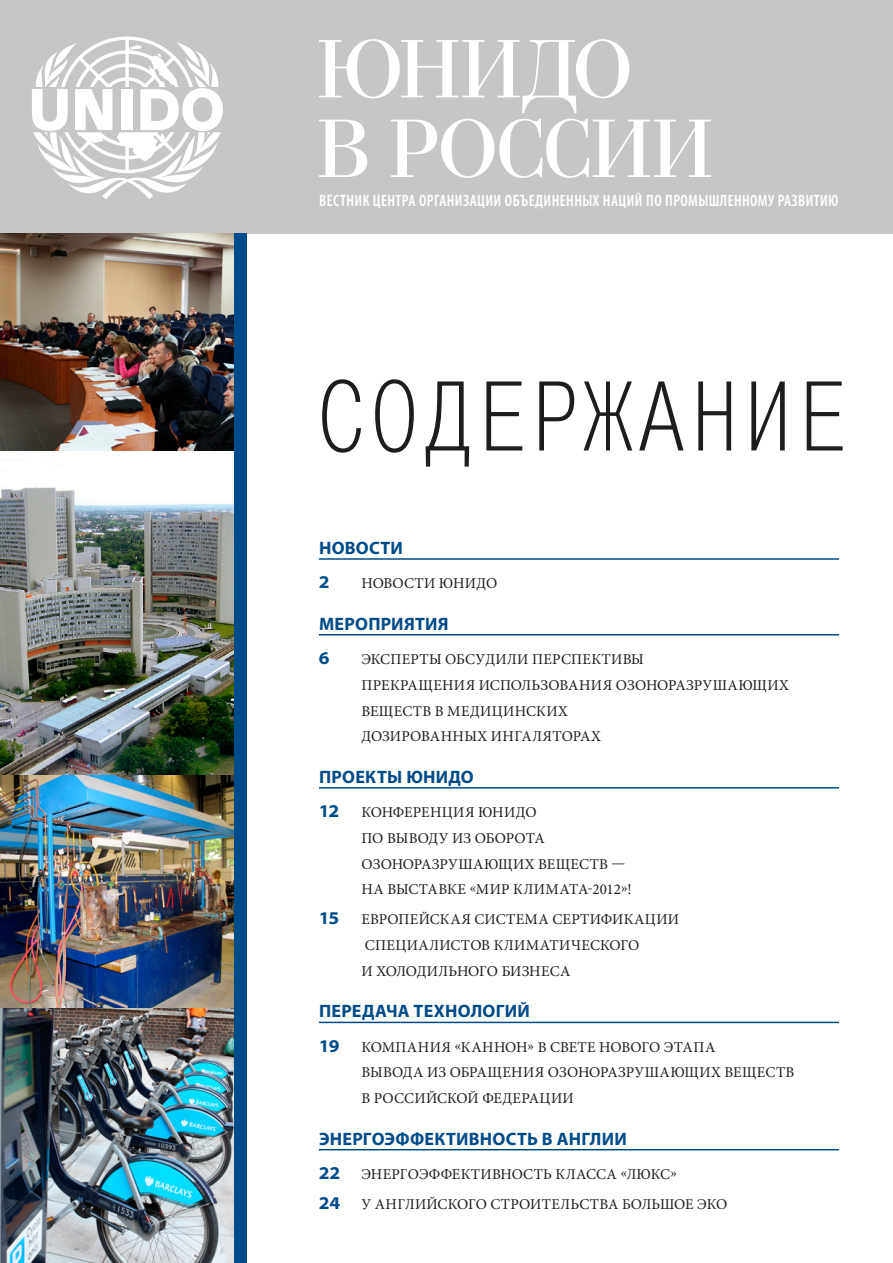
<style>
.page{position:relative;width:893px;height:1263px;background:#fff}
.page>*{position:absolute;margin:0;border:0;box-sizing:border-box;transform-origin:0 0}
.t1{font:109.5px "Mono Condensed C";letter-spacing:.04em;color:#1d1d1b;scale:.95 1}
.t2{font:700 18px "Myriad Pro";letter-spacing:.015em;color:#004b89}
.t3{font:700 semi-expanded 18px "Myriad Pro";color:#004b89}
.t4{font:600 condensed 16.5px "Myriad Pro";letter-spacing:.03em;color:#fff;scale:.95 1}
.t5{font:15px/25.8px "Minion Pro";letter-spacing:.015em;color:#1d1d1b}
.s1{font-family:"Myriad Pro";font-weight:700;font-stretch:semi-expanded;font-size:18px;color:#004b89}
.s2{font-family:"Minion Pro";font-weight:400;font-stretch:normal;font-size:15px;color:#1d1d1b}
</style>
<div class="page">
<div style="left:0;top:0;width:893px;height:234px;background:#c6c6c6"></div>
<div style="left:0;top:234px;width:247px;height:1029px;background:#004b89"></div>
<hr style="left:319px;top:558px;width:520px;height:2px;background:#004b89">
<hr style="left:319px;top:634px;width:520px;height:1px;background:#004b89">
<hr style="left:319px;top:787px;width:520px;height:1px;background:#004b89">
<hr style="left:319px;top:1022px;width:520px;height:1px;background:#004b89">
<hr style="left:319px;top:1149px;width:520px;height:1px;background:#004b89">
<svg style="left:319px;top:39px;width:310px;height:74px"></svg>
<svg style="left:319px;top:120px;width:48px;height:57px"></svg>
<svg style="left:391px;top:119px;width:320px;height:59px"></svg>
<svg style="left:32px;top:36px;width:191px;height:163px"></svg>
<img style="left:0;top:450px;width:234px;height:558px">
<img style="left:0;top:234px;width:234px;height:216px">
<img style="left:0;top:1008px;width:234px;height:255px">
<p class="t4" style="left:319px;top:190px;width:548px">ВЕСТНИК ЦЕНТРА ОРГАНИЗАЦИИ ОБЪЕДИНЕННЫХ НАЦИЙ ПО ПРОМЫШЛЕННОМУ РАЗВИТИЮ</p>
<h1 class="t1" style="left:316px;top:363px;width:559px">СОДЕРЖАНИЕ</h1>
<p class="t2" style="left:319px;top:536px;width:85px">новости</p>
<p class="t3" style="left:319px;top:572px;width:12px">2</p>
<p class="t5" style="left:361px;top:571px;width:137px">новости юнидо</p>
<p class="t2" style="left:319px;top:612px;width:131px">мероприятия</p>
<p class="t3" style="left:319px;top:648px;width:12px">6</p>
<p class="t5" style="left:361px;top:646px;width:429px">Эксперты обсудили перспективы<br>прекращения использования озоноразрушающих веществ в медицинских<br>дозированных ингаляторах</p>
<p class="t2" style="left:319px;top:765px;width:156px">проекты юнидо</p>
<p class="t5" style="left:361px;top:799px;width:272px;text-indent:-43px"><span class="s1">12</span> Конференция ЮНИДО<br>по выводу из оборота озоноразрушающих веществ — на выставке «Мир Климата‑2012»!</p>
<p class="t5" style="left:361px;top:907px;width:319px;text-indent:-43px"><span class="s1">15</span> Европейская система сертификации специалистов климатического<br>и холодильного бизнеса</p>
<p class="t2" style="left:319px;top:999px;width:212px">передача технологий</p>
<p class="t5" style="left:319px;top:1034px;width:154px"><span class="s1">19</span> Компания «КАННОН</p>
<p class="t5" style="left:361px;top:1034px;width:434px;text-indent:166px">» в свете нового этапа<br>вывода из обращения озоноразрушающих веществ в Российской Федерации</p>
<p class="t2" style="left:319px;top:1127px;width:309px">энергоэффективность в англии</p>
<p class="t5" style="left:319px;top:1161px;width:360px"><span class="s1">22</span> Энергоэффективность класса «люкс»</p>
<p class="t3" style="left:319px;top:1193px;width:38px">24 <span class="s2">У</span></p>
<p class="t5" style="left:375px;top:1191px;width:343px">английского строительства большое ЭКО</p>
</div>
